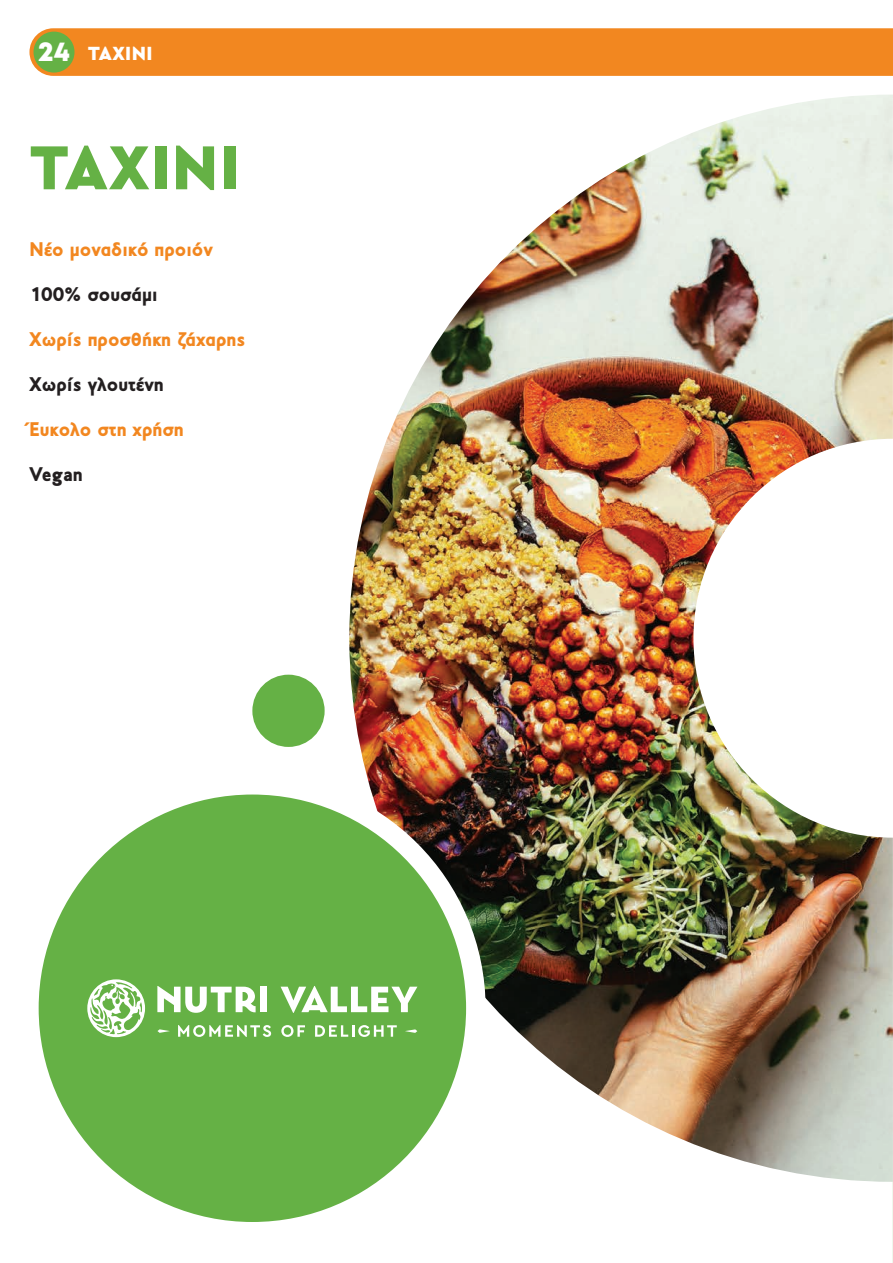
<style>
.page{position:relative;width:893px;height:1263px;background:#fff}
.page>*{position:absolute;margin:0;border:0;box-sizing:border-box;transform-origin:0 0}
.t1{font:900 64.95px "Cera GR";letter-spacing:.02em;color:#65b145}
.t2{font:27.6px "Mont Heavy DEMO";color:#fff}
.t3{font:900 19.95px "PF Transport";color:#f28720}
.t4{font:900 19.95px "PF Transport";color:#231f20}
.t5{font:900 19.95px "Cera GR";letter-spacing:.02em;color:#fff}
</style>
<div class="page">
<div style="left:29px;top:28px;width:864px;height:48px;background:#f28720"></div>
<div style="left:34px;top:32px;width:41px;height:41px;background:#65b145;border-radius:50%"></div>
<div style="left:252px;top:675px;width:73px;height:72px;background:#65b145;border-radius:50%"></div>
<svg style="left:892px;top:1182px;width:1px;height:81px"></svg>
<img style="left:349px;top:95px;width:544px;height:1087px">
<div style="left:29px;top:785px;width:447px;height:447px;background:#65b145;border-radius:50%"></div>
<div style="left:19px;top:775px;width:467px;height:466px;border:20px solid #fff;border-radius:50%"></div>
<svg style="left:405px;top:1029px;width:12px;height:4px"></svg>
<svg style="left:157px;top:1029px;width:13px;height:4px"></svg>
<svg style="left:281px;top:986px;width:136px;height:27px"></svg>
<div style="left:260px;top:987px;width:7px;height:25px;background:#fff"></div>
<svg style="left:157px;top:986px;width:99px;height:27px"></svg>
<svg style="left:178px;top:1025px;width:93px;height:12px"></svg>
<svg style="left:281px;top:1025px;width:24px;height:12px"></svg>
<svg style="left:315px;top:1025px;width:82px;height:12px"></svg>
<svg style="left:87px;top:979px;width:58px;height:58px"></svg>
<p class="t2" style="left:38px;top:36px;width:33px">24</p>
<p class="t5" style="left:88px;top:42px;width:66px">TAXINI</p>
<p class="t1" style="left:30px;top:130px;width:211px">TAXINI</p>
<p class="t3" style="left:29px;top:238px;width:185px">Νέο μοναδικό προιόν</p>
<p class="t4" style="left:29px;top:283px;width:130px">100% σουσάμι</p>
<p class="t3" style="left:29px;top:328px;width:217px">Χωρίς προσθήκη ζάχαρης</p>
<p class="t4" style="left:29px;top:373px;width:136px">Χωρίς γλουτένη</p>
<p class="t3" style="left:29px;top:418px;width:156px">Έυκολο στη χρήση</p>
<p class="t4" style="left:29px;top:463px;width:55px">Vegan</p>
</div>
